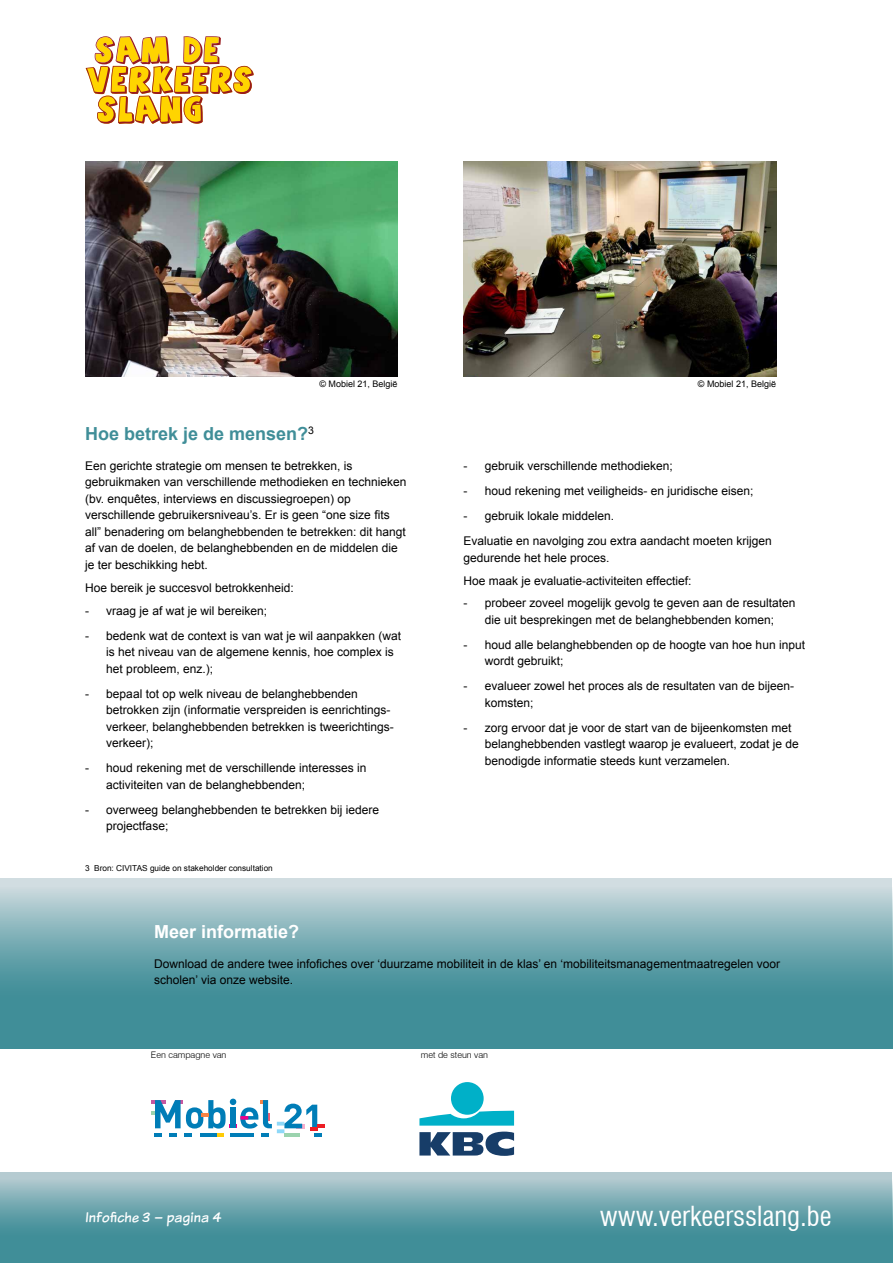
<style>
.page{position:relative;width:893px;height:1263px;background:#fff}
.page>*{position:absolute;margin:0;border:0;box-sizing:border-box;transform-origin:0 0}
.t1{font:condensed 27px "Swiss 721 BT";color:#fff}
.t2{font:700 18px "Arial";color:#408e98}
.t3{font:700 18px "Arial";color:#fff}
.t4{font:15px "Komika Text";color:#fff}
.t5{font:12px/16.5px "Arial";color:#000}
.t6{font:9px "Arial";color:#000}
.t7{font:300 9px "Swiss 721 BT";color:#000}
.t8{font:8.25px "Arial";color:#000}
</style>
<div class="page">
<svg style="left:0;top:1174px;width:893px;height:89px;background:#66a1aa"></svg>
<svg style="left:0;top:878px;width:893px;height:170px;background:#6fa7af"></svg>
<img style="left:85px;top:162px;width:313px;height:214px">
<img style="left:463px;top:162px;width:313px;height:214px">
<svg style="left:86px;top:36px;width:168px;height:88px"></svg>
<svg style="left:419px;top:1110px;width:95px;height:15px"></svg>
<svg style="left:419px;top:1131px;width:95px;height:25px"></svg>
<div style="left:451px;top:1082px;width:33px;height:33px;background:#00b0c8;border-radius:50%"></div>
<svg style="left:151px;top:1098px;width:173px;height:39px"></svg>
<p class="t6" style="left:319px;top:378px;width:80px">© Mobiel 21, België</p>
<p class="t6" style="left:698px;top:378px;width:80px">© Mobiel 21, België</p>
<h2 class="t2" style="left:85px;top:422px;width:230px">Hoe betrek je de mensen?<sup>3</sup></h2>
<p class="t5" style="left:85px;top:457px;width:323px">Een gerichte strategie om mensen te betrekken, is gebruikmaken van verschillende methodieken en technieken (bv. enquêtes, interviews en discussiegroepen) op verschillende gebruikersniveau’s. Er is geen “one size fits all” benadering om belanghebbenden te betrekken: dit hangt af van de doelen, de belanghebbenden en de middelen die je ter beschikking hebt.</p>
<p class="t5" style="left:85px;top:579px;width:210px">Hoe bereik je succesvol betrokkenheid:</p>
<p class="t5" style="left:85px;top:602px;width:183px">- vraag je af wat je wil bereiken;</p>
<p class="t5" style="left:106px;top:627px;width:296px;text-indent:-21px">- bedenk wat de context is van wat je wil aanpakken (wat is het niveau van de algemene kennis, hoe complex is het probleem, enz.);</p>
<p class="t5" style="left:106px;top:685px;width:289px;text-indent:-21px">- bepaal tot op welk niveau de belanghebbenden betrokken zijn (informatie verspreiden is eenrichtings&shy;verkeer, belanghebbenden betrekken is tweerichtings&shy;verkeer);</p>
<p class="t5" style="left:106px;top:760px;width:262px;text-indent:-21px">- houd rekening met de verschillende interesses in activiteiten van de belanghebbenden;</p>
<p class="t5" style="left:106px;top:801px;width:274px;text-indent:-21px">- overweeg belanghebbenden te betrekken bij iedere projectfase;</p>
<p class="t8" style="left:85px;top:863px;width:189px">3 Bron: CIVITAS guide on stakeholder consultation</p>
<p class="t5" style="left:463px;top:458px;width:211px">- gebruik verschillende methodieken;</p>
<p class="t5" style="left:463px;top:483px;width:292px">- houd rekening met veiligheids- en juridische eisen;</p>
<p class="t5" style="left:463px;top:503px;width:310px;line-height:25px">- gebruik lokale middelen.<br>Evaluatie en navolging zou extra aandacht moeten krijgen</p>
<p class="t5" style="left:463px;top:546px;width:229px;line-height:23px">gedurende het hele proces.<br>Hoe maak je evaluatie-activiteiten effectief:</p>
<p class="t5" style="left:463px;top:595px;width:334px;text-align:center">- probeer zoveel mogelijk gevolg te geven aan de resultaten die uit besprekingen met de belanghebbenden komen;</p>
<p class="t5" style="left:485px;top:637px;width:322px;text-indent:-21px">- houd alle belanghebbenden op de hoogte van hoe hun input wordt gebruikt;</p>
<p class="t5" style="left:485px;top:678px;width:311px;text-indent:-21px">- evalueer zowel het proces als de resultaten van de bijeen&shy;komsten;</p>
<p class="t5" style="left:485px;top:720px;width:316px;text-indent:-21px">- zorg ervoor dat je voor de start van de bijeenkomsten met belanghebbenden vastlegt waarop je evalueert, zodat je de benodigde informatie steeds kunt verzamelen.</p>
<h2 class="t3" style="left:154px;top:920px;width:147px">Meer informatie?</h2>
<p class="t5" style="left:154px;top:955px;width:627px">Download de andere twee infofiches over ‘duurzame mobiliteit in de klas’ en ‘mobiliteitsmanagementmaatregelen voor scholen’ via onze website.</p>
<p class="t7" style="left:151px;top:1049px;width:77px">Een campagne van</p>
<p class="t7" style="left:421px;top:1049px;width:69px">met de steun van</p>
<p class="t4" style="left:85px;top:1207px;width:138px">Infofiche 3 – pagina 4</p>
<h1 class="t1" style="left:600px;top:1200px;width:233px">www.verkeersslang.be</h1>
</div>
